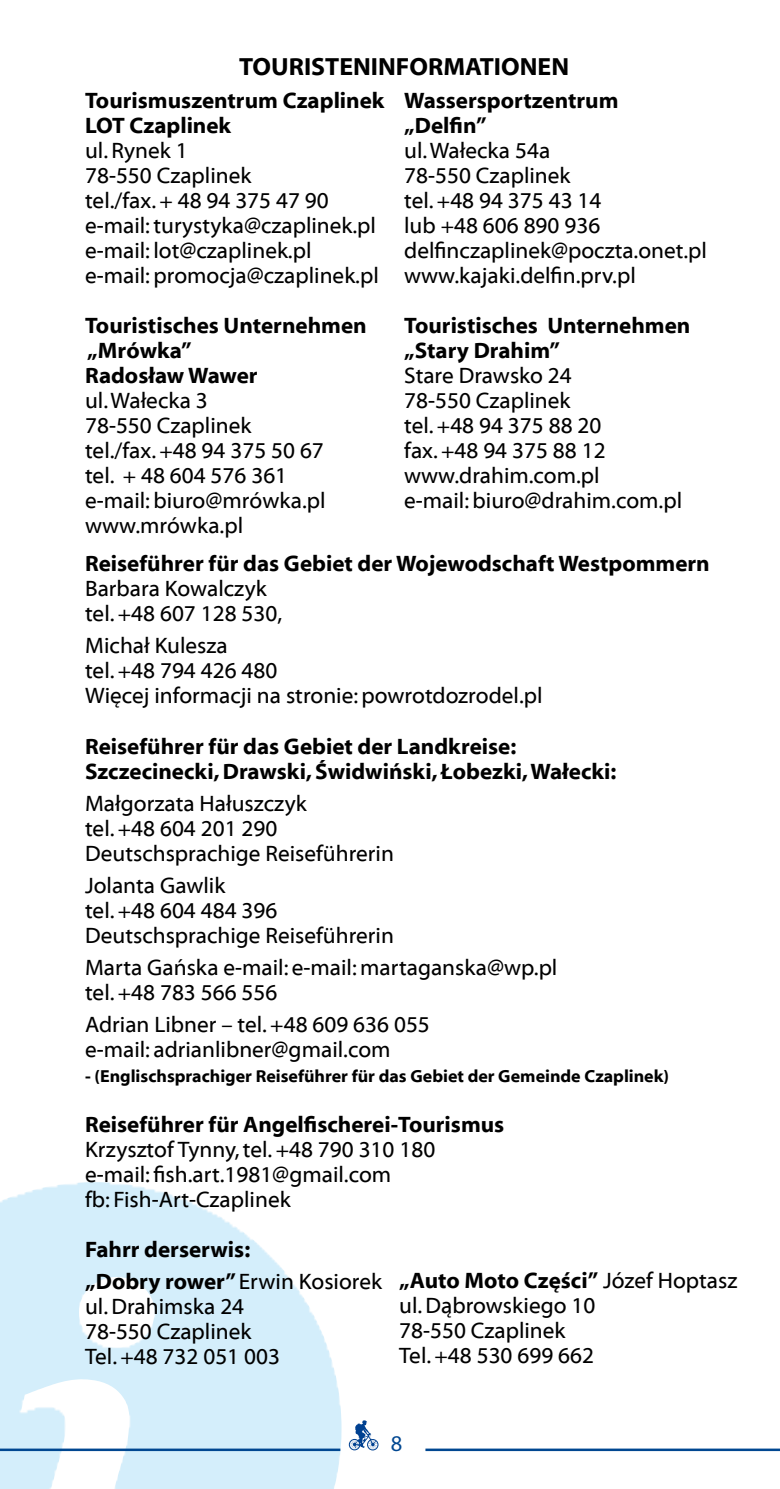
<style>
.page{position:relative;width:780px;height:1489px;background:#fff}
.page>*{position:absolute;margin:0;border:0;box-sizing:border-box;transform-origin:0 0}
.t1{font:25px "Myriad Bd Web";color:#000}
.t2{font:22.5px/25px "Myriad Web";color:#000}
.t3{font:22.5px/25px "Myriad Bd Web";color:#000}
.t4{font:22.5px "Myriad Pro";color:#004791}
.t5{font:17.5px "Myriad Bd Web";color:#000}
.s1{font-family:"Myriad Bd Web"}
.s2{font-family:"Myriad Web"}
</style>
<div class="page">
<img style="left:0;top:1182px;width:341px;height:306px">
<hr style="left:0;top:1448px;width:340px;height:2px;background:#004791">
<hr style="left:425px;top:1448px;width:355px;height:2px;background:#004791">
<svg style="left:349px;top:1420px;width:29px;height:30px"></svg>
<p class="t1" style="left:239px;top:53px;width:331px">TOURISTENINFORMATIONEN</p>
<p class="t3" style="left:85px;top:88px;width:301px">Tourismuszentrum Czaplinek<br>LOT Czaplinek</p>
<p class="t2" style="left:85px;top:138px;width:295px">ul. Rynek 1<br>78-550 Czaplinek<br>tel./fax. + 48 94 375 47 90 e-mail: turystyka@czaplinek.pl e-mail: lot@czaplinek.pl e-mail: promocja@czaplinek.pl</p>
<p class="t3" style="left:85px;top:313px;width:283px">Touristisches Unternehmen „Mrówka”<br>Radosław Wawer</p>
<p class="t2" style="left:85px;top:388px;width:242px">ul. Wałecka 3<br>78-550 Czaplinek tel./fax. +48 94 375 50 67 tel. + 48 604 576 361 e-mail: biuro@mrówka.pl www.mrówka.pl</p>
<p class="t3" style="left:404px;top:88px;width:216px">Wassersportzentrum „Delfin”</p>
<p class="t2" style="left:404px;top:138px;width:304px">ul. Wałecka 54a<br>78-550 Czaplinek<br>tel. +48 94 375 43 14<br>lub +48 606 890 936 delfinczaplinek@poczta.onet.pl www.kajaki.delfin.prv.pl</p>
<p class="t3" style="left:404px;top:313px;width:288px">Touristisches Unternehmen „Stary Drahim”</p>
<p class="t2" style="left:404px;top:363px;width:279px">Stare Drawsko 24<br>78-550 Czaplinek<br>tel. +48 94 375 88 20<br>fax. +48 94 375 88 12 www.drahim.com.pl<br>e-mail: biuro@drahim.com.pl</p>
<p class="t3" style="left:85px;top:551px;width:626px">Reiseführer für das Gebiet der Wojewodschaft Westpommern</p>
<p class="t2" style="left:85px;top:577px;width:199px">Barbara Kowalczyk tel. +48 607 128 530,</p>
<p class="t2" style="left:85px;top:634px;width:459px">Michał Kulesza<br>tel. +48 794 426 480<br>Więcej informacji na stronie: powrotdozrodel.pl</p>
<p class="t3" style="left:85px;top:733px;width:533px">Reiseführer für das Gebiet der Landkreise:<br>Szczecinecki, Drawski, Świdwiński, Łobezki, Wałecki:</p>
<p class="t2" style="left:85px;top:791px;width:310px">Małgorzata Hałuszczyk<br>tel. +48 604 201 290<br>Deutschsprachige Reiseführerin</p>
<p class="t2" style="left:85px;top:873px;width:310px">Jolanta Gawlik<br>tel. +48 604 484 396<br>Deutschsprachige Reiseführerin</p>
<p class="t2" style="left:85px;top:955px;width:474px">Marta Gańska e-mail: e-mail: martaganska@wp.pl tel. +48 783 566 556</p>
<p class="t2" style="left:85px;top:1012px;width:346px">Adrian Libner – tel. +48 609 636 055 e-mail: adrianlibner@gmail.com</p>
<p class="t5" style="left:85px;top:1066px;width:585px">- (Englischsprachiger Reiseführer für das Gebiet der Gemeinde Czaplinek)</p>
<p class="t3" style="left:85px;top:1112px;width:421px">Reiseführer für Angelfischerei-Tourismus</p>
<p class="t2" style="left:85px;top:1137px;width:352px">Krzysztof Tynny, tel. +48 790 310 180 e-mail: fish.art.1981@gmail.com<br>fb: Fish-Art-Czaplinek</p>
<p class="t3" style="left:85px;top:1237px;width:167px">Fahrr derserwis:</p>
<p class="t2" style="left:85px;top:1269px;width:298px"><span class="s1">„Dobry rower”</span> Erwin Kosiorek ul. Drahimska 24<br>78-550 Czaplinek<br>Tel. +48 732 051 003</p>
<p class="t3" style="left:399px;top:1267px;width:340px">„Auto Moto Części” <span class="s2">Józef Hoptasz</span></p>
<p class="t2" style="left:399px;top:1292px;width:198px">ul. Dąbrowskiego 10<br>78-550 Czaplinek<br>Tel. +48 530 699 662</p>
<p class="t4" style="left:391px;top:1429px;width:13px">8</p>
</div>
